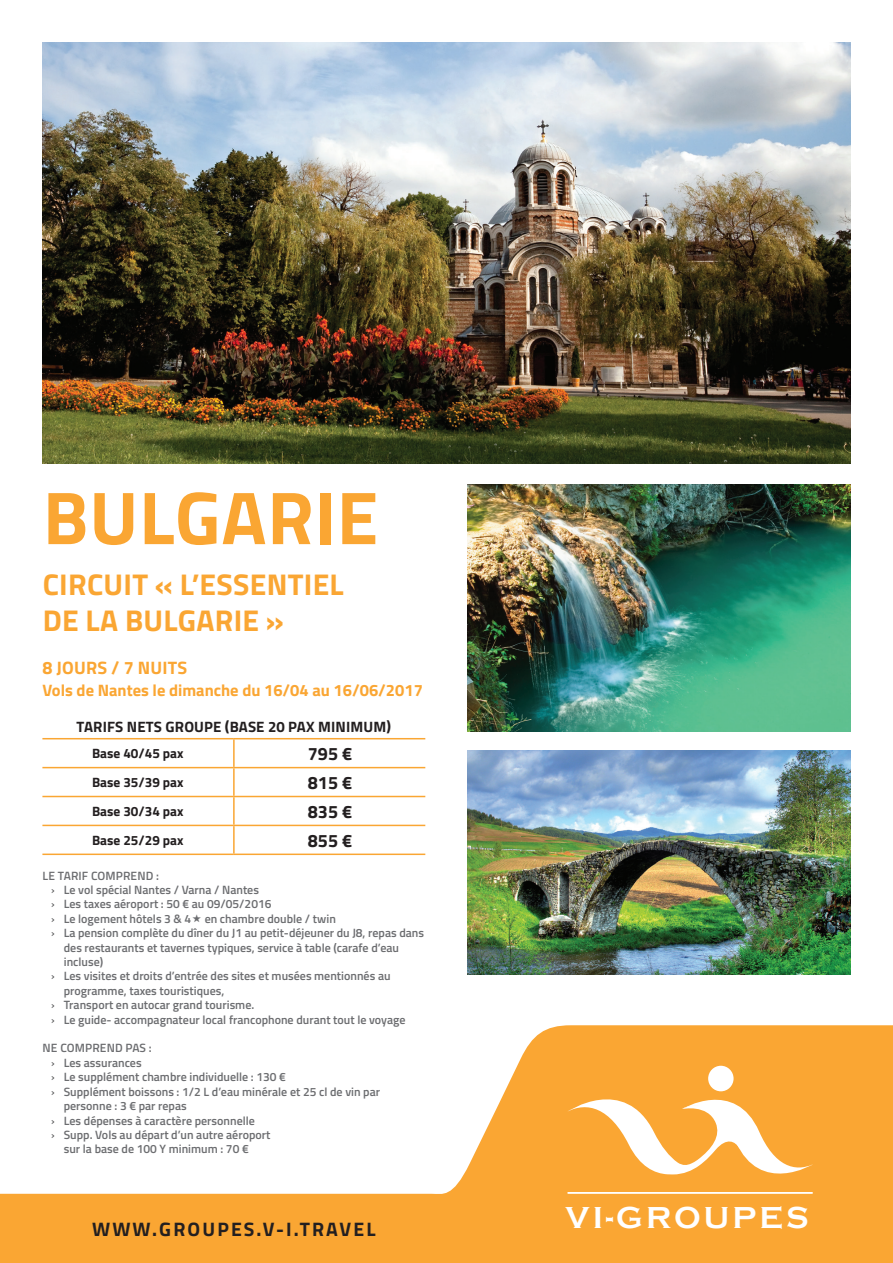
<style>
.page{position:relative;width:893px;height:1263px;background:#fff}
.page>*{position:absolute;margin:0;border:0;box-sizing:border-box;transform-origin:0 0}
.t1{font:700 75px "Titillium Web";color:#faa633}
.t2{font:700 31.2px "Copperplate Gothic";letter-spacing:.1em;color:#fff}
.t3{font:700 30px/36px "Titillium Web";letter-spacing:.01em;color:#faa633}
.t4{font:700 19.5px "Titillium Web";letter-spacing:.11em;color:#231f20}
.t5{font:700 18px "Titillium Web";color:#231f20}
.t6{font:700 18px "Titillium Web";color:#faa633}
.t7{font:700 16.5px "Titillium Web";color:#faa633}
.t8{font:700 15px "Titillium Web";letter-spacing:.01em;color:#231f20}
.t9{font:700 13.5px "Titillium Web";color:#231f20}
.t10{font:600 12px "Titillium Web";color:#6c6d70}
.s1{font-weight:400;color:#4b4c4d}
</style>
<div class="page">
<svg style="left:0;top:1025px;width:893px;height:238px;fill:#faa633"></svg>
<div style="left:708px;top:1066px;width:26px;height:25px;background:#fff;border-radius:50%"></div>
<svg style="left:567px;top:1073px;width:246px;height:123px"></svg>
<hr style="left:42px;top:738px;width:192px;height:1px;background:#faa633">
<hr style="left:234px;top:738px;width:191px;height:1px;background:#faa633">
<hr style="left:233px;top:739px;width:2px;height:28px;background:#faa633">
<hr style="left:42px;top:767px;width:192px;height:1px;background:#faa633">
<hr style="left:234px;top:767px;width:191px;height:1px;background:#faa633">
<hr style="left:233px;top:768px;width:2px;height:28px;background:#faa633">
<hr style="left:42px;top:796px;width:192px;height:1px;background:#faa633">
<hr style="left:234px;top:796px;width:191px;height:1px;background:#faa633">
<hr style="left:233px;top:797px;width:2px;height:28px;background:#faa633">
<hr style="left:42px;top:825px;width:192px;height:1px;background:#faa633">
<hr style="left:234px;top:825px;width:191px;height:1px;background:#faa633">
<hr style="left:233px;top:826px;width:2px;height:27px;background:#faa633">
<hr style="left:42px;top:853px;width:192px;height:2px;background:#faa633">
<hr style="left:234px;top:853px;width:191px;height:2px;background:#faa633">
<img style="left:468px;top:484px;width:382px;height:247px">
<img style="left:43px;top:43px;width:807px;height:420px">
<img style="left:468px;top:750px;width:382px;height:224px">
<h1 class="t1" style="left:43px;top:461px;width:88px">BULGARIE</h1>
<h3 class="t3" style="left:43px;top:565px;width:303px">CIRCUIT « L’ESSENTIEL<br>DE LA BULGARIE »</h3>
<h3 class="t6" style="left:43px;top:654px;width:32px">8 JOURS</h3>
<h3 class="t6" style="left:111px;top:654px;width:37px">/ 7 NUITS</h3>
<h3 class="t7" style="left:43px;top:677px;width:382px">VOLS DE NANTES LE DIMANCHE DU 16/04 AU 16/06/2017</h3>
<p class="t8" style="left:77px;top:715px;width:172px">TARIFS NETS GROUPE (BASE</p>
<p class="t8" style="left:268px;top:715px;width:125px">20 PAX MINIMUM)</p>
<p class="t9" style="left:92px;top:743px;width:93px">BASE 40/45 PAX</p>
<h3 class="t5" style="left:308px;top:740px;width:46px">795 €</h3>
<p class="t9" style="left:92px;top:772px;width:93px">BASE 35/39 PAX</p>
<h3 class="t5" style="left:308px;top:769px;width:46px">815 €</h3>
<p class="t9" style="left:92px;top:800px;width:93px">BASE 30/34 PAX</p>
<h3 class="t5" style="left:308px;top:798px;width:46px">835 €</h3>
<p class="t9" style="left:92px;top:829px;width:93px">BASE 25/29 PAX</p>
<h3 class="t5" style="left:308px;top:827px;width:46px">855 €</h3>
<p class="t10" style="left:43px;top:866px;width:118px">Le tarif comprend :</p>
<p class="t10" style="left:51px;top:881px;width:209px"><span class="s1">›</span> Le vol spécial Nantes / Varna / Nantes</p>
<p class="t10" style="left:51px;top:895px;width:222px"><span class="s1">›</span> Les taxes aéroport : 50 € au 09/05/2016</p>
<p class="t10" style="left:51px;top:910px;width:286px"><span class="s1">›</span> Le logement hôtels 3 &amp; 4 en chambre double / twin</p>
<p class="t10" style="left:51px;top:924px;width:375px"><span class="s1">›</span> La pension complète du dîner du J1 au petit-déjeuner du J8, repas dans</p>
<p class="t10" style="left:64px;top:938px;width:337px">des restaurants et tavernes typiques, service à table (carafe d’eau</p>
<p class="t10" style="left:64px;top:953px;width:41px">incluse)</p>
<p class="t10" style="left:51px;top:967px;width:341px"><span class="s1">›</span> Les visites et droits d’entrée des sites et musées mentionnés au</p>
<p class="t10" style="left:64px;top:982px;width:162px">programme, taxes touristiques,</p>
<p class="t10" style="left:51px;top:996px;width:205px"><span class="s1">›</span> Transport en autocar grand tourisme.</p>
<p class="t10" style="left:51px;top:1010px;width:356px"><span class="s1">›</span> Le guide- accompagnateur local francophone durant tout le voyage</p>
<p class="t10" style="left:43px;top:1039px;width:111px">N e comprend pas :</p>
<p class="t10" style="left:51px;top:1054px;width:92px"><span class="s1">›</span> Les assurances</p>
<p class="t10" style="left:51px;top:1068px;width:236px"><span class="s1">›</span> Le supplément chambre individuelle : 130 €</p>
<p class="t10" style="left:51px;top:1082px;width:331px"><span class="s1">›</span> Supplément boissons : 1/2 L d’eau minérale et 25 cl de vin par</p>
<p class="t10" style="left:64px;top:1097px;width:124px">personne : 3 € par repas</p>
<p class="t10" style="left:51px;top:1111px;width:205px"><span class="s1">›</span> Les dépenses à caractère personnelle</p>
<p class="t10" style="left:51px;top:1126px;width:221px"><span class="s1">›</span> Supp. Vols au départ d’un autre aéroport</p>
<p class="t10" style="left:64px;top:1140px;width:186px">sur la base de 100 Y minimum : 70 €</p>
<h3 class="t4" style="left:92px;top:1214px;width:285px">WWW.GROUPES.V-I.TRAVEL</h3>
<h2 class="t2" style="left:566px;top:1200px;width:245px">VI-GROUPES</h2>
</div>
